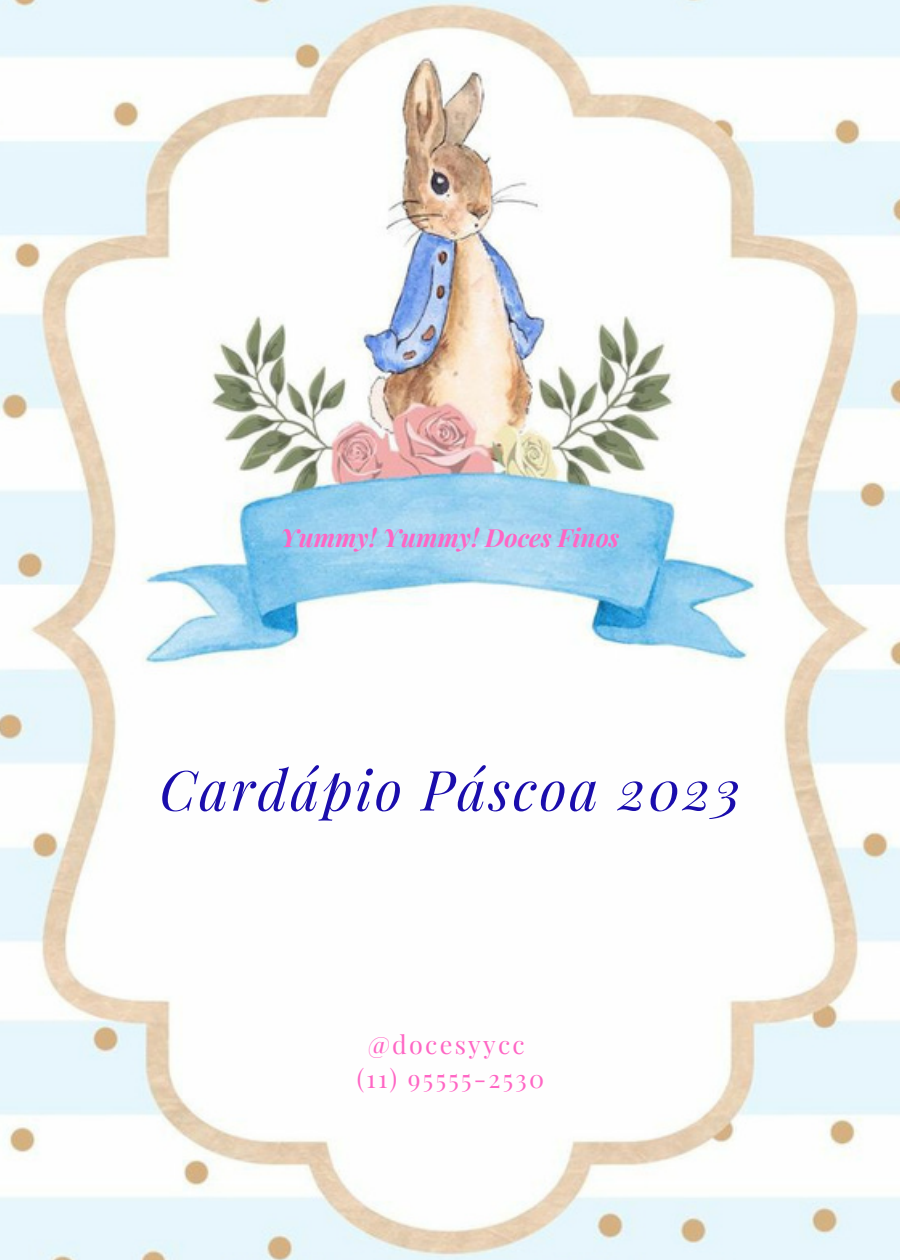
<style>
.page{position:relative;width:900px;height:1260px;background:#fff}
.page>*{position:absolute;margin:0;border:0;box-sizing:border-box;transform-origin:0 0}
.t1{font:italic 55.5px "Playfair Display";letter-spacing:.05em;color:#1a0dac}
.t2{font:25.25px/33.8px "Playfair Display";letter-spacing:.09em;color:#ff66c4;text-align:center}
.t3{font:italic 700 25px "Playfair Display";color:#ff66c4}
</style>
<div class="page">
<img style="left:0;top:0;width:900px;height:1260px">
<p class="t3" style="left:281px;top:519px;width:340px">Yummy! Yummy! Doces Finos</p>
<h1 class="t1" style="left:159px;top:751px;width:583px">Cardápio Páscoa 2023</h1>
<p class="t2" style="left:357px;top:1026px;width:189px">@docesyycc (11) 95555-2530</p>
</div>
